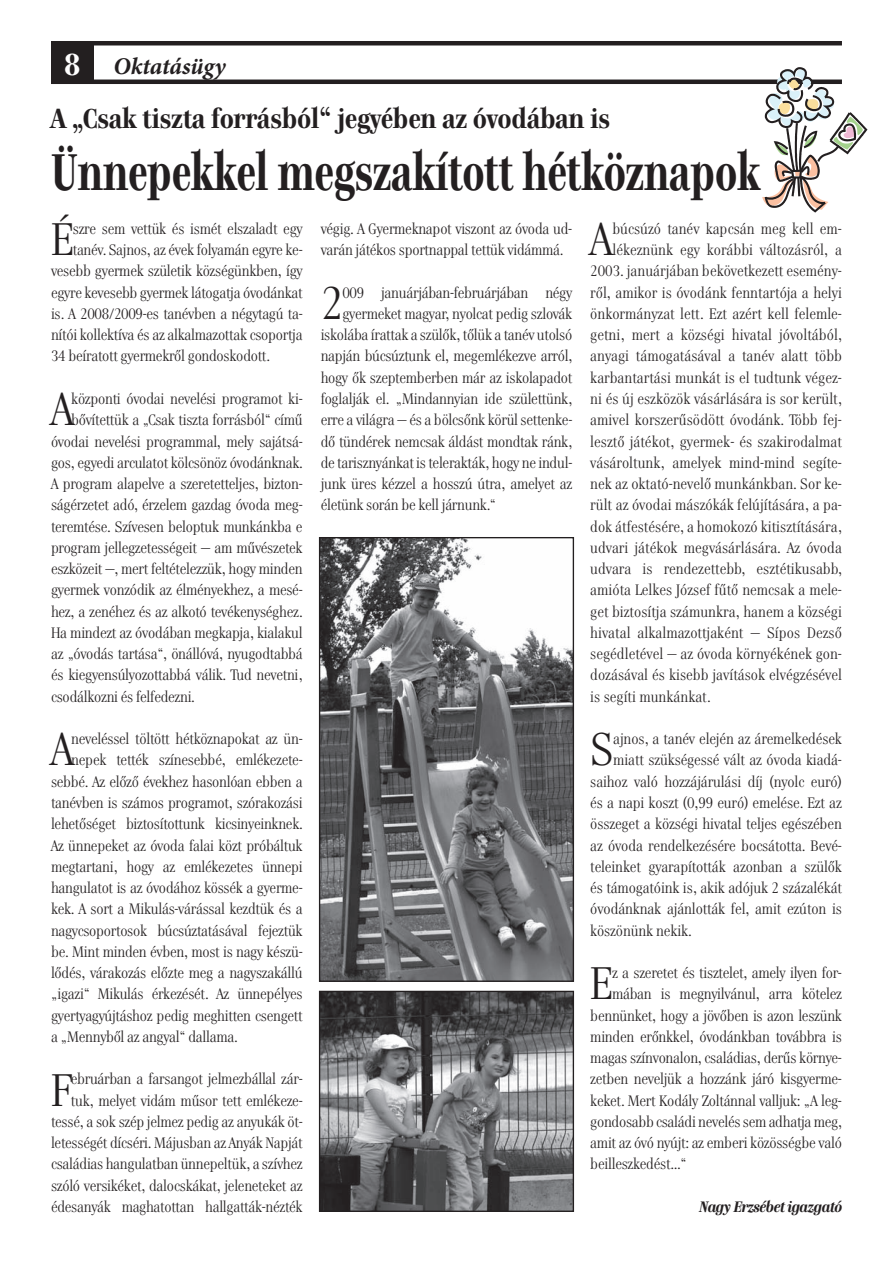
<style>
.page{position:relative;width:893px;height:1263px;background:#fff}
.page>*{position:absolute;margin:0;border:0;box-sizing:border-box;transform-origin:0 0}
.t1{font:700 51px "Genre";color:#231f20;scale:.84 1}
.t2{font:45.3px "Genre";color:#231f20}
.t3{font:700 27px "Genre";color:#231f20}
.t4{font:italic 700 24px "Minion Pro";letter-spacing:-.01em;color:#231f20}
.t5{font:15px/21.3px "Genre";letter-spacing:-.02em;color:#231f20;text-align:right}
.t6{font:15px "Genre";color:#231f20}
.t7{font:italic 700 15px "Genre";letter-spacing:-.02em;color:#231f20}
.s1{font-family:"Genre";font-style:normal;font-size:30px;color:#fff}
</style>
<div class="page">
<hr style="left:51px;top:80px;width:791px;height:4px;background:#231f20">
<div style="left:51px;top:41px;width:43px;height:43px;background:#231f20"></div>
<hr style="left:51px;top:41px;width:791px;height:4px;background:#231f20">
<img style="left:321px;top:539px;width:251px;height:441px">
<div style="left:319px;top:537px;width:255px;height:445px;border:1px solid #231f20"></div>
<img style="left:321px;top:993px;width:251px;height:217px">
<div style="left:319px;top:991px;width:255px;height:221px;border:1px solid #231f20"></div>
<svg style="left:762px;top:67px;width:105px;height:146px"></svg>
<h3 class="t4" style="left:65px;top:57px;width:163px"><span class="s1">8</span> Oktatásügy</h3>
<h3 class="t3" style="left:51px;top:106px;width:560px">A „Csak tiszta forrásból“ jegyében az óvodában is</h3>
<h1 class="t1" style="left:51px;top:149px;width:845px">Ünnepekkel megszakított hétköznapok</h1>
<h2 class="t2" style="left:51px;top:219px;width:24px">É</h2>
<p class="t5" style="left:73px;top:219px;width:231px">szre sem vettük és ismét elszaladt egy</p>
<p class="t5" style="left:321px;top:219px;width:253px;text-align:left">végig. A Gyermeknapot viszont az óvoda ud&shy;varán játékos sportnappal tettük vidámmá.</p>
<h2 class="t2" style="left:321px;top:282px;width:24px">2</h2>
<p class="t5" style="left:342px;top:283px;width:231px">009 januárjában-februárjában négy</p>
<h2 class="t2" style="left:590px;top:219px;width:24px">A</h2>
<p class="t6" style="left:612px;top:222px;width:231px">búcsúzó tanév kapcsán meg kell em-</p>
<p class="t6" style="left:612px;top:243px;width:231px">lékeznünk egy korábbi változásról, a</p>
<p class="t6" style="left:590px;top:264px;width:253px">2003. januárjában bekövetkezett esemény-</p>
<p class="t6" style="left:590px;top:286px;width:253px">ről, amikor is óvodánk fenntartója a helyi</p>
<p class="t6" style="left:590px;top:307px;width:253px">önkormányzat lett. Ezt azért kell felemle-</p>
<p class="t6" style="left:590px;top:328px;width:253px">getni, mert a községi hivatal jóvoltából,</p>
<p class="t6" style="left:590px;top:349px;width:253px">anyagi támogatásával a tanév alatt több</p>
<p class="t6" style="left:590px;top:371px;width:253px">karbantartási munkát is el tudtunk végez-</p>
<p class="t6" style="left:590px;top:392px;width:253px">ni és új eszközök vásárlására is sor került,</p>
<p class="t6" style="left:590px;top:413px;width:253px">amivel korszerűsödött óvodánk. Több fej-</p>
<p class="t6" style="left:590px;top:434px;width:253px">lesztő játékot, gyermek- és szakirodalmat</p>
<p class="t6" style="left:590px;top:456px;width:253px">vásároltunk, amelyek mind-mind segíte-</p>
<p class="t6" style="left:590px;top:477px;width:253px">nek az oktató-nevelő munkánkban. Sor ke-</p>
<p class="t6" style="left:590px;top:498px;width:253px">rült az óvodai mászókák felújítására, a pa-</p>
<p class="t6" style="left:590px;top:519px;width:253px">dok átfestésére, a homokozó kitisztítására,</p>
<p class="t6" style="left:590px;top:541px;width:253px">udvari játékok megvásárlására. Az óvoda</p>
<p class="t6" style="left:590px;top:562px;width:253px">udvara is rendezettebb, esztétikusabb,</p>
<p class="t6" style="left:590px;top:583px;width:253px">amióta Lelkes József fűtő nemcsak a mele-</p>
<p class="t6" style="left:590px;top:604px;width:253px">get biztosítja számunkra, hanem a községi</p>
<p class="t6" style="left:590px;top:626px;width:253px">hivatal alkalmazottjaként — Sípos Dezső</p>
<p class="t6" style="left:590px;top:647px;width:253px">segédletével — az óvoda környékének gon-</p>
<p class="t6" style="left:590px;top:668px;width:253px">dozásával és kisebb javítások elvégzésével</p>
<p class="t6" style="left:590px;top:689px;width:122px">is segíti munkánkat.</p>
<h2 class="t2" style="left:590px;top:729px;width:25px">S</h2>
<p class="t5" style="left:613px;top:729px;width:230px">ajnos, a tanév elején az áremelkedések</p>
<p class="t5" style="left:73px;top:240px;width:231px">tanév. Sajnos, az évek folyamán egyre ke-</p>
<p class="t5" style="left:51px;top:261px;width:253px">vesebb gyermek születik községünkben, így</p>
<p class="t5" style="left:51px;top:283px;width:253px">egyre kevesebb gyermek látogatja óvodánkat</p>
<p class="t5" style="left:51px;top:304px;width:253px">is. A 2008/2009-es tanévben a négytagú ta-</p>
<p class="t5" style="left:51px;top:325px;width:253px">nítói kollektíva és az alkalmazottak csoportja</p>
<p class="t5" style="left:51px;top:346px;width:220px">34 beíratott gyermekről gondoskodott.</p>
<h2 class="t2" style="left:51px;top:389px;width:24px">A</h2>
<p class="t5" style="left:342px;top:304px;width:231px">gyermeket magyar, nyolcat pedig szlovák</p>
<p class="t5" style="left:321px;top:325px;width:253px">iskolába írattak a szülők, tőlük a tanév utolsó</p>
<p class="t5" style="left:321px;top:346px;width:253px">napján búcsúztunk el, megemlékezve arról,</p>
<p class="t5" style="left:321px;top:368px;width:253px">hogy ők szeptemberben már az iskolapadot</p>
<p class="t5" style="left:321px;top:389px;width:253px">foglalják el. „Mindannyian ide születtünk,</p>
<p class="t5" style="left:321px;top:410px;width:253px">erre a világra — és a bölcsőnk körül settenke-</p>
<p class="t5" style="left:321px;top:432px;width:253px">dő tündérek nemcsak áldást mondtak ránk,</p>
<p class="t5" style="left:321px;top:453px;width:253px">de tarisznyánkat is telerakták, hogy ne indul-</p>
<p class="t5" style="left:321px;top:474px;width:253px">junk üres kézzel a hosszú útra, amelyet az</p>
<p class="t5" style="left:321px;top:495px;width:177px">életünk során be kell járnunk.“</p>
<p class="t5" style="left:71px;top:389px;width:233px">központi óvodai nevelési programot ki-</p>
<p class="t5" style="left:71px;top:410px;width:233px">bővítettük a „Csak tiszta forrásból“ című</p>
<p class="t5" style="left:51px;top:432px;width:253px">óvodai nevelési programmal, mely sajátsá-</p>
<p class="t5" style="left:51px;top:453px;width:253px">gos, egyedi arculatot kölcsönöz óvodánknak.</p>
<p class="t5" style="left:51px;top:474px;width:253px">A program alapelve a szeretetteljes, bizton-</p>
<p class="t5" style="left:51px;top:495px;width:253px">ságérzetet adó, érzelem gazdag óvoda meg-</p>
<p class="t5" style="left:51px;top:517px;width:253px">teremtése. Szívesen beloptuk munkánkba e</p>
<p class="t5" style="left:51px;top:538px;width:253px">program jellegzetességeit — am művészetek</p>
<p class="t5" style="left:51px;top:559px;width:253px">eszközeit —, mert feltételezzük, hogy minden</p>
<p class="t5" style="left:51px;top:580px;width:253px">gyermek vonzódik az élményekhez, a mesé-</p>
<p class="t5" style="left:51px;top:602px;width:253px">hez, a zenéhez és az alkotó tevékenységhez.</p>
<p class="t5" style="left:51px;top:623px;width:253px">Ha mindezt az óvodában megkapja, kialakul</p>
<p class="t5" style="left:51px;top:644px;width:253px">az „óvodás tartása“, önállóvá, nyugodtabbá</p>
<p class="t5" style="left:51px;top:665px;width:253px">és kiegyensúlyozottabbá válik. Tud nevetni,</p>
<p class="t5" style="left:51px;top:687px;width:145px">csodálkozni és felfedezni.</p>
<h2 class="t2" style="left:51px;top:729px;width:24px">A</h2>
<p class="t5" style="left:71px;top:729px;width:233px">neveléssel töltött hétköznapokat az ün-</p>
<p class="t5" style="left:71px;top:750px;width:233px">nepek tették színesebbé, emlékezete-</p>
<p class="t5" style="left:51px;top:772px;width:253px">sebbé. Az előző évekhez hasonlóan ebben a</p>
<p class="t5" style="left:51px;top:793px;width:253px">tanévben is számos programot, szórakozási</p>
<p class="t5" style="left:51px;top:814px;width:253px">lehetőséget biztosítottunk kicsinyeinknek.</p>
<p class="t5" style="left:51px;top:835px;width:253px">Az ünnepeket az óvoda falai közt próbáltuk</p>
<p class="t5" style="left:51px;top:857px;width:253px">megtartani, hogy az emlékezetes ünnepi</p>
<p class="t5" style="left:51px;top:878px;width:253px">hangulatot is az óvodához kössék a gyerme-</p>
<p class="t5" style="left:51px;top:899px;width:253px">kek. A sort a Mikulás-várással kezdtük és a</p>
<p class="t5" style="left:51px;top:921px;width:253px">nagycsoportosok búcsúztatásával fejeztük</p>
<p class="t5" style="left:51px;top:942px;width:253px">be. Mint minden évben, most is nagy készü-</p>
<p class="t5" style="left:51px;top:963px;width:253px">lődés, várakozás előzte meg a nagyszakállú</p>
<p class="t5" style="left:51px;top:984px;width:253px">„igazi“ Mikulás érkezését. Az ünnepélyes</p>
<p class="t5" style="left:51px;top:1006px;width:253px">gyertyagyújtáshoz pedig meghitten csengett</p>
<p class="t5" style="left:51px;top:1027px;width:188px">a „Mennyből az angyal“ dallama.</p>
<h2 class="t2" style="left:51px;top:1069px;width:22px">F</h2>
<p class="t5" style="left:613px;top:750px;width:230px">miatt szükségessé vált az óvoda kiadá-</p>
<p class="t5" style="left:590px;top:772px;width:253px">saihoz való hozzájárulási díj (nyolc euró)</p>
<p class="t5" style="left:590px;top:793px;width:253px">és a napi koszt (0,99 euró) emelése. Ezt az</p>
<p class="t5" style="left:590px;top:814px;width:253px">összeget a községi hivatal teljes egészében</p>
<p class="t5" style="left:590px;top:835px;width:253px">az óvoda rendelkezésére bocsátotta. Bevé-</p>
<p class="t5" style="left:590px;top:857px;width:253px">teleinket gyarapították azonban a szülők</p>
<p class="t5" style="left:590px;top:878px;width:253px">és támogatóink is, akik adójuk 2 százalékát</p>
<p class="t5" style="left:590px;top:899px;width:253px">óvodánknak ajánlották fel, amit ezúton is</p>
<p class="t5" style="left:590px;top:921px;width:103px">köszönünk nekik.</p>
<h2 class="t2" style="left:590px;top:963px;width:24px">E</h2>
<p class="t5" style="left:612px;top:963px;width:231px">z a szeretet és tisztelet, amely ilyen for-</p>
<p class="t5" style="left:612px;top:984px;width:231px">mában is megnyilvánul, arra kötelez</p>
<p class="t5" style="left:590px;top:1006px;width:253px">bennünket, hogy a jövőben is azon leszünk</p>
<p class="t5" style="left:590px;top:1027px;width:253px">minden erőnkkel, óvodánkban továbbra is</p>
<p class="t5" style="left:590px;top:1048px;width:253px">magas színvonalon, családias, derűs környe-</p>
<p class="t5" style="left:590px;top:1069px;width:253px">zetben neveljük a hozzánk járó kisgyerme-</p>
<p class="t5" style="left:590px;top:1091px;width:253px">keket. Mert Kodály Zoltánnal valljuk: „A leg-</p>
<p class="t5" style="left:590px;top:1112px;width:253px">gondosabb családi nevelés sem adhatja meg,</p>
<p class="t5" style="left:590px;top:1133px;width:253px">amit az óvó nyújt: az emberi közösségbe való</p>
<p class="t5" style="left:590px;top:1154px;width:98px">beilleszkedést...“</p>
<p class="t7" style="left:699px;top:1200px;width:144px">Nagy Erzsébet igazgató</p>
<p class="t5" style="left:51px;top:1069px;width:253px">ebruárban a farsangot jelmezbállal zár&shy;tuk, melyet vidám műsor tett emlékeze&shy;tessé, a sok szép jelmez pedig az anyukák öt&shy;letességét dícséri. Májusban az Anyák Napját családias hangulatban ünnepeltük, a szívhez szóló versikéket, dalocskákat, jeleneteket az édesanyák maghatottan hallgatták-nézték</p>
</div>
